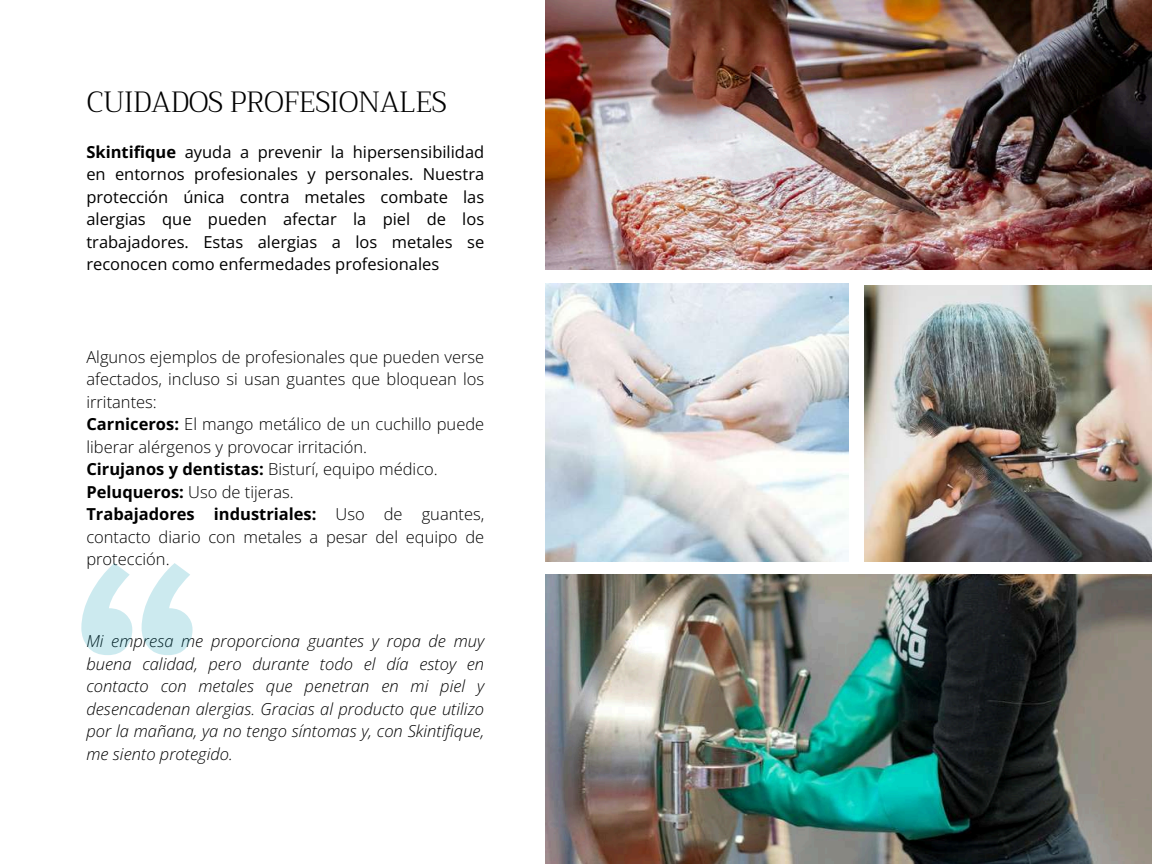
<style>
.page{position:relative;width:1152px;height:864px;background:#fff}
.page>*{position:absolute;margin:0;border:0;box-sizing:border-box;transform-origin:0 0}
.t1{font:800 289.5px "Trirong";color:#0097b2}
.t2{font:300 28.5px "Trirong";letter-spacing:-.02em;color:#000}
.t3{font:300 16.5px/22.5px "Open Sans";color:#000}
.t4{font:16.5px/22.5px "Open Sans";color:#000;text-align:justify}
.t5{font:italic 300 16.5px/22.5px "Open Sans";color:#000;text-align:justify}
.s1{font-weight:700}
</style>
<div class="page">
<img style="left:545px;top:283px;width:304px;height:278px">
<img style="left:864px;top:285px;width:288px;height:276px">
<img style="left:545px;top:0;width:607px;height:270px">
<img style="left:545px;top:574px;width:607px;height:290px">
<h2 class="t2" style="left:86px;top:85px;width:362px">CUIDADOS PROFESIONALES</h2>
<p class="t4" style="left:86px;top:140px;width:399px"><span class="s1">Skintifique</span> ayuda a prevenir la hipersensibilidad en entornos profesionales y personales. Nuestra protección única contra metales combate las alergias que pueden afectar la piel de los trabajadores. Estas alergias a los metales se reconocen como enfermedades profesionales</p>
<p class="t3" style="left:86px;top:345px;width:399px">Algunos ejemplos de profesionales que pueden verse afectados, incluso si usan guantes que bloquean los irritantes:<br><span class="s1">Carniceros:</span> El mango metálico de un cuchillo puede liberar alérgenos y provocar irritación.<br><span class="s1">Cirujanos y dentistas:</span> Bisturí, equipo médico.<br><span class="s1">Peluqueros:</span> Uso de tijeras.<br><span class="s1">Trabajadores industriales:</span> Uso de guantes, contacto diario con metales a pesar del equipo de protección.</p>
<h1 class="t1" style="left:68px;top:501px;width:139px">“</h1>
<p class="t5" style="left:86px;top:630px;width:399px">Mi empresa me proporciona guantes y ropa de muy buena calidad, pero durante todo el día estoy en contacto con metales que penetran en mi piel y desencadenan alergias. Gracias al producto que utilizo por la mañana, ya no tengo síntomas y, con Skintifique,</p>
<p class="t5" style="left:86px;top:742px;width:148px">me siento protegido.</p>
</div>
